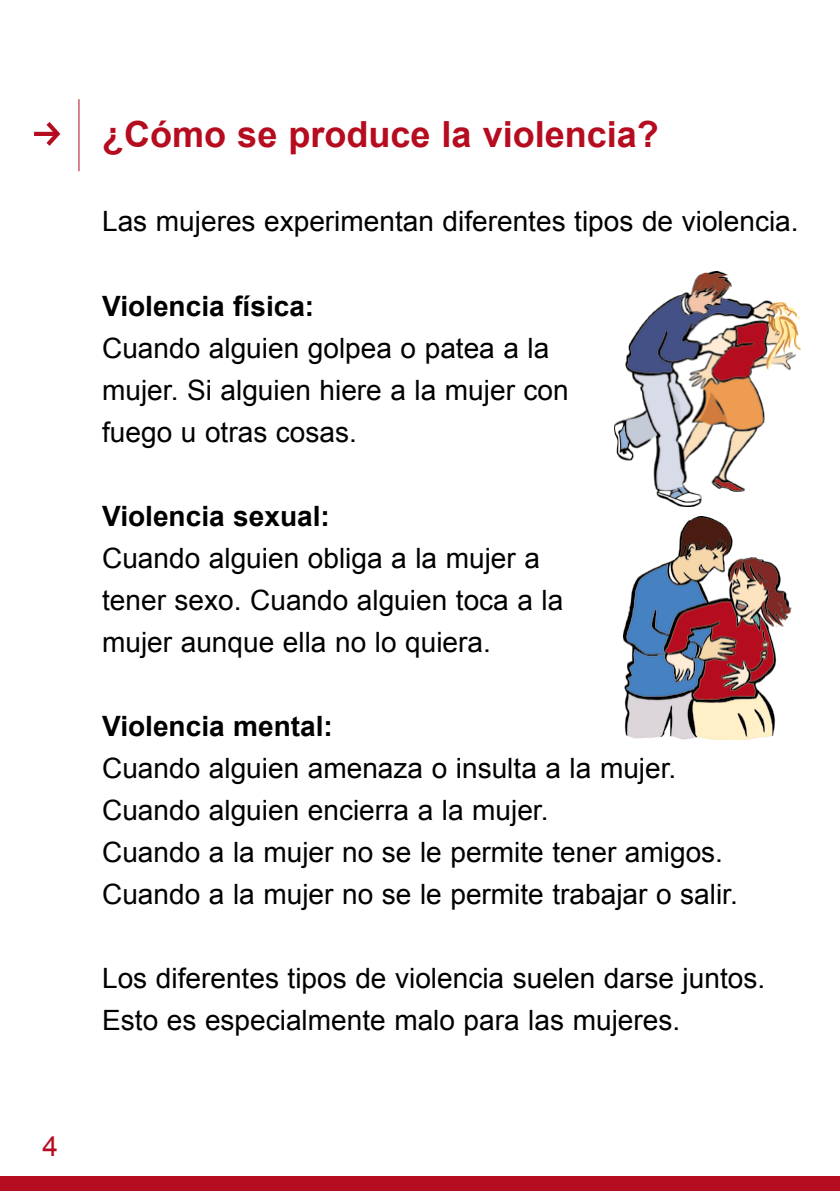
<style>
.page{position:relative;width:840px;height:1191px;background:#fff}
.page>*{position:absolute;margin:0;border:0;box-sizing:border-box;transform-origin:0 0}
.t1{font:700 36px "Arial";color:#b60c1f}
.t2{font:28px/42px "Arial";color:#000}
.t3{font:700 28px "Arial";color:#000}
.t4{font:28px "Arial";color:#b60c1f}
</style>
<div class="page">
<svg style="left:34px;top:122px;width:26px;height:24px"></svg>
<hr style="left:78px;top:99px;width:1px;height:72px;background:#b60c1f">
<img style="left:623px;top:516px;width:168px;height:223px">
<img style="left:614px;top:271px;width:186px;height:235px">
<div style="left:0;top:1176px;width:839px;height:15px;background:#b60c1f"></div>
<p class="t4" style="left:43px;top:1127px;width:17px">4</p>
<p class="t1" style="left:102px;top:111px;width:558px">¿Cómo se produce la violencia?</p>
<p class="t2" style="left:102px;top:201px;width:697px">Las mujeres experimentan diferentes tipos de violencia.</p>
<p class="t3" style="left:102px;top:287px;width:213px">Violencia física:</p>
<p class="t2" style="left:102px;top:327px;width:468px">Cuando alguien golpea o patea a la mujer. Si alguien hiere a la mujer con fuego u otras cosas.</p>
<p class="t3" style="left:102px;top:497px;width:229px">Violencia sexual:</p>
<p class="t2" style="left:102px;top:537px;width:462px">Cuando alguien obliga a la mujer a tener sexo. Cuando alguien toca a la mujer aunque ella no lo quiera.</p>
<p class="t3" style="left:102px;top:707px;width:232px">Violencia mental:</p>
<p class="t2" style="left:102px;top:747px;width:637px">Cuando alguien amenaza o insulta a la mujer.<br>Cuando alguien encierra a la mujer.<br>Cuando a la mujer no se le permite tener amigos.<br>Cuando a la mujer no se le permite trabajar o salir.</p>
<p class="t2" style="left:102px;top:957px;width:664px">Los diferentes tipos de violencia suelen darse juntos.<br>Esto es especialmente malo para las mujeres.</p>
</div>
